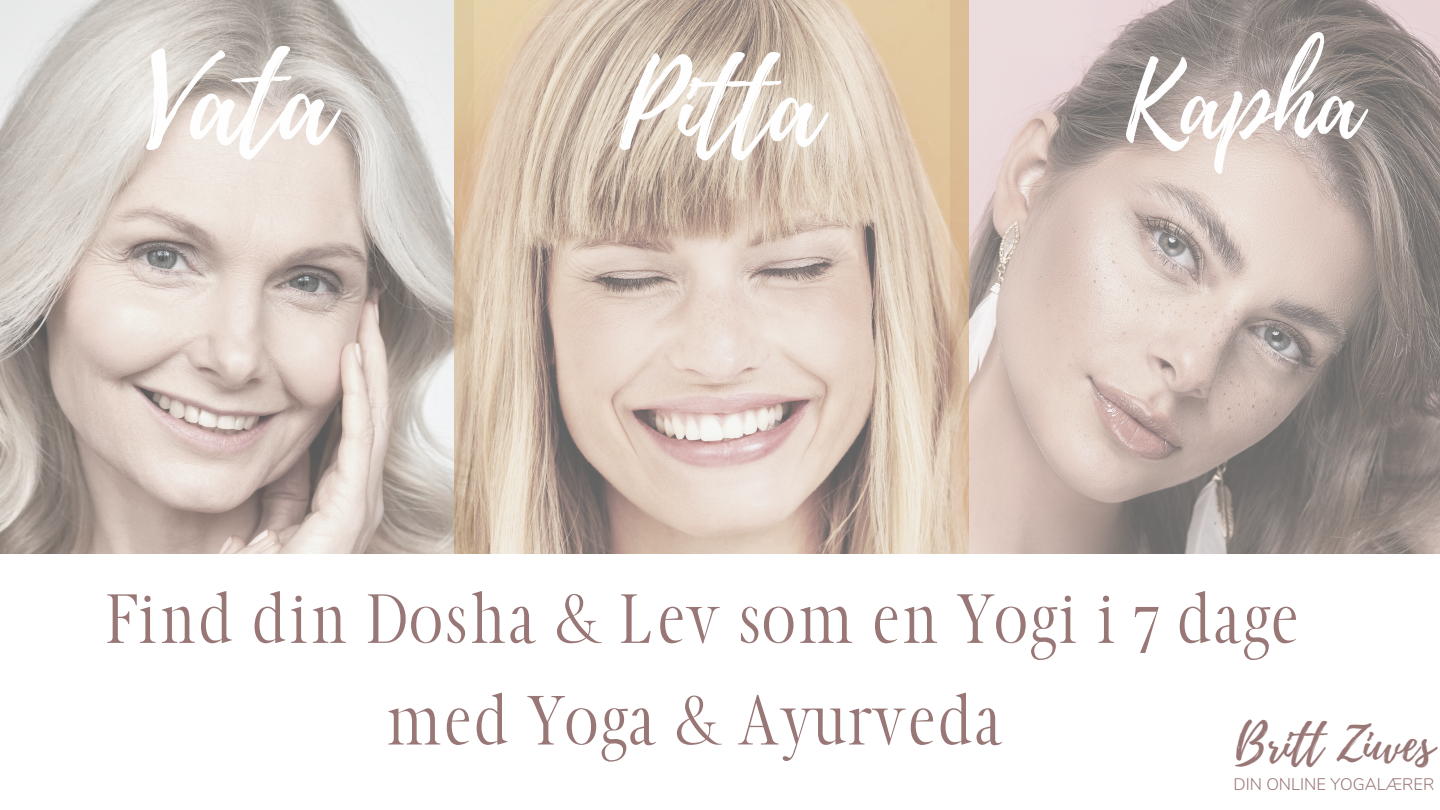
<style>
.page{position:relative;width:1440px;height:810px;background:#fff}
.page>*{position:absolute;margin:0;border:0;box-sizing:border-box;transform-origin:0 0}
.t1{font:120.5px "Playlist Script";color:#fefefe}
.t2{font:115px "Playlist Script";color:#fefefe}
.t3{font:99.8px "Playlist Script";color:#fefefe}
.t4{font:73.6px/101.6px "glamourluxury";color:#987776;text-align:center}
.t5{font:49.2px "Playlist Script";color:#987776}
.t6{font:300 16.7px "Nunito";color:#987776}
</style>
<div class="page">
<img style="left:951px;top:0;width:489px;height:554px">
<img style="left:0;top:0;width:454px;height:553px">
<img style="left:454px;top:0;width:515px;height:553px">
<h1 class="t1" style="left:146px;top:16px;width:187px">Vata</h1>
<h2 class="t2" style="left:620px;top:24px;width:202px">Pitta</h2>
<h3 class="t3" style="left:1123px;top:32px;width:239px">Kapha</h3>
<p class="t4" style="left:104px;top:569px;width:1197px">Find din Dosha &amp; Lev som en Yogi i 7 dage med Yoga &amp; Ayurveda</p>
<p class="t5" style="left:1235px;top:709px;width:200px">Britt Ziwes</p>
<p class="t6" style="left:1234px;top:773px;width:203px">DIN ONLINE YOGALÆRER</p>
</div>
